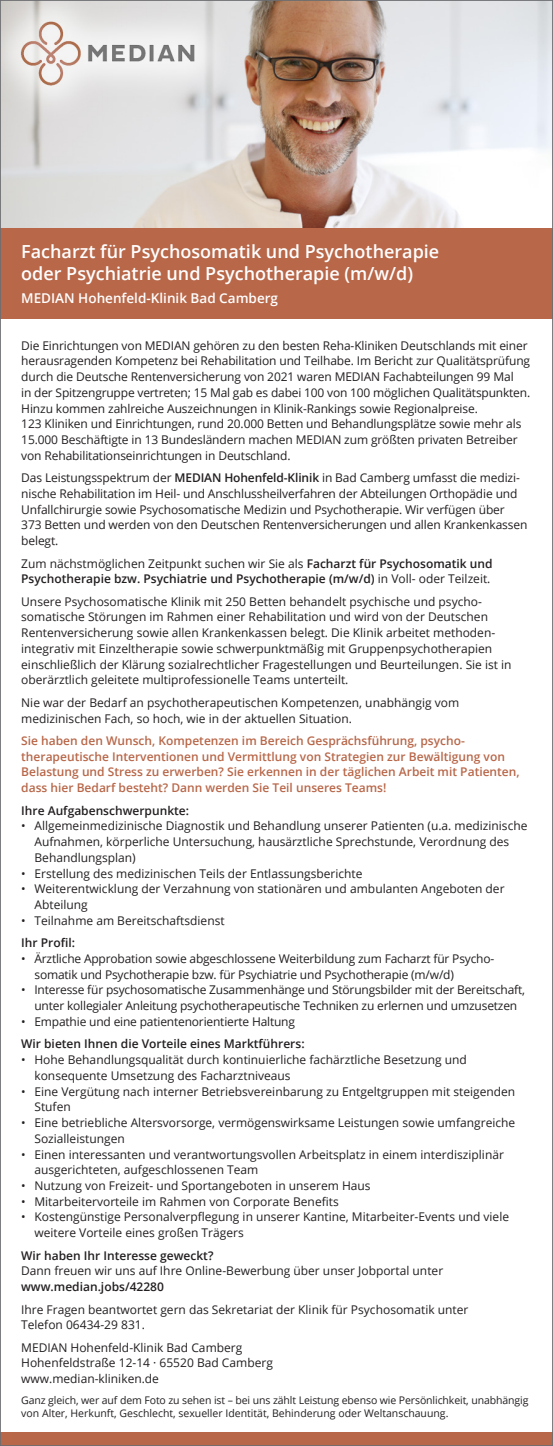
<style>
.page{position:relative;width:553px;height:1446px;background:#fff}
.page>*{position:absolute;margin:0;border:0;box-sizing:border-box;transform-origin:0 0}
.t1{font:600 18px/22.6px "Open Sans";color:#fff}
.t2{font:600 13.5px "Open Sans";color:#fff}
.t3{font:12px/15.8px "Open Sans";color:#231f20}
.t4{font:600 12px/15.8px "Open Sans";color:#231f20}
.t5{font:600 12px/15.8px "Open Sans";color:#b86749}
.t6{font:10.5px/12.6px "Open Sans";letter-spacing:-.01em;color:#231f20}
.s1{font-weight:600}
.s2{font-weight:400}
</style>
<div class="page">
<img style="left:2px;top:2px;width:549px;height:226px">
<div style="left:0;top:1432px;width:553px;height:13px;background:#b86749"></div>
<div style="left:0;top:228px;width:552px;height:91px;background:#b86749"></div>
<h1 class="t1" style="left:21px;top:240px;width:419px">Facharzt für Psychosomatik und Psychotherapie oder Psychiatrie und Psychotherapie (m/w/d)</h1>
<p class="t2" style="left:21px;top:289px;width:258px">MEDIAN Hohenfeld-Klinik Bad Camberg</p>
<p class="t3" style="left:21px;top:337px;width:510px">Die Einrichtungen von MEDIAN gehören zu den besten Reha-Kliniken Deutschlands mit einer herausragenden Kompetenz bei Rehabilitation und Teilhabe. Im Bericht zur Qualitätsprüfung durch die Deutsche Rentenversicherung von 2021 waren MEDIAN Fachabteilungen 99 Mal<br>in der Spitzengruppe vertreten; 15 Mal gab es dabei 100 von 100 möglichen Qualitätspunkten.<br>Hinzu kommen zahlreiche Auszeichnungen in Klinik-Rankings sowie Regionalpreise.<br>123 Kliniken und Einrichtungen, rund 20.000 Betten und Behandlungsplätze sowie mehr als 15.000 Beschäftigte in 13 Bundesländern machen MEDIAN zum größten privaten Betreiber von Rehabilitationseinrichtungen in Deutschland.</p>
<p class="t3" style="left:21px;top:469px;width:508px">Das Leistungsspektrum der <span class="s1">MEDIAN Hohenfeld-Klinik</span> in Bad Camberg umfasst die medizi&shy;nische Rehabilitation im Heil- und Anschlussheilverfahren der Abteilungen Orthopädie und Unfallchirurgie sowie Psychosomatische Medizin und Psychotherapie. Wir verfügen über 373 Betten und werden von den Deutschen Rentenversicherungen und allen Krankenkassen belegt.</p>
<p class="t4" style="left:21px;top:555px;width:473px"><span class="s2">Zum nächstmöglichen Zeitpunkt suchen wir Sie als</span> Facharzt für Psychosomatik und<br>Psychotherapie bzw. Psychiatrie und Psychotherapie (m/w/d) <span class="s2">in Voll- oder Teilzeit.</span></p>
<p class="t3" style="left:21px;top:593px;width:492px">Unsere Psychosomatische Klinik mit 250 Betten behandelt psychische und psycho&shy;somatische Störungen im Rahmen einer Rehabilitation und wird von der Deutschen Rentenversicherung sowie allen Krankenkassen belegt. Die Klinik arbeitet methoden&shy;integrativ mit Einzeltherapie sowie schwerpunktmäßig mit Gruppenpsychotherapien einschließlich der Klärung sozialrechtlicher Fragestellungen und Beurteilungen. Sie ist in oberärztlich geleitete multiprofessionelle Teams unterteilt.</p>
<p class="t3" style="left:21px;top:694px;width:439px">Nie war der Bedarf an psychotherapeutischen Kompetenzen, unabhängig vom medizinischen Fach, so hoch, wie in der aktuellen Situation.</p>
<p class="t5" style="left:21px;top:732px;width:500px">Sie haben den Wunsch, Kompetenzen im Bereich Gesprächsführung, psycho&shy;therapeutische Interventionen und Vermittlung von Strategien zur Bewältigung von Belastung und Stress zu erwerben? Sie erkennen in der täglichen Arbeit mit Patienten, dass hier Bedarf besteht? Dann werden Sie Teil unseres Teams!</p>
<p class="t4" style="left:21px;top:802px;width:169px">Ihre Aufgabenschwerpunkte:</p>
<p class="t3" style="left:34px;top:818px;width:494px;text-indent:-13px">• Allgemeinmedizinische Diagnostik und Behandlung unserer Patienten (u.a. medizinische<br>Aufnahmen, körperliche Untersuchung, hausärztliche Sprechstunde, Verordnung des<br>Behandlungsplan)</p>
<p class="t3" style="left:21px;top:865px;width:343px">• Erstellung des medizinischen Teils der Entlassungsberichte</p>
<p class="t3" style="left:34px;top:881px;width:471px;text-indent:-13px">• Weiterentwicklung der Verzahnung von stationären und ambulanten Angeboten der<br>Abteilung</p>
<p class="t3" style="left:21px;top:912px;width:205px">• Teilnahme am Bereitschaftsdienst</p>
<p class="t4" style="left:21px;top:934px;width:55px">Ihr Profil:</p>
<p class="t3" style="left:34px;top:950px;width:460px;text-indent:-13px">• Ärztliche Approbation sowie abgeschlossene Weiterbildung zum Facharzt für Psycho&shy;somatik und Psychotherapie bzw. für Psychiatrie und Psychotherapie (m/w/d)</p>
<p class="t3" style="left:21px;top:982px;width:505px;text-align:center">• Interesse für psychosomatische Zusammenhänge und Störungsbilder mit der Bereitschaft, unter kollegialer Anleitung psychotherapeutische Techniken zu erlernen und umzusetzen</p>
<p class="t3" style="left:21px;top:1013px;width:275px">• Empathie und eine patientenorientierte Haltung</p>
<p class="t4" style="left:21px;top:1036px;width:285px">Wir bieten Ihnen die Vorteile eines Marktführers:</p>
<p class="t3" style="left:34px;top:1051px;width:434px;text-indent:-13px">• Hohe Behandlungsqualität durch kontinuierliche fachärztliche Besetzung und konsequente Umsetzung des Facharztniveaus</p>
<p class="t3" style="left:34px;top:1083px;width:482px;text-indent:-13px">• Eine Vergütung nach interner Betriebsvereinbarung zu Entgeltgruppen mit steigenden<br>Stufen</p>
<p class="t3" style="left:34px;top:1114px;width:482px;text-indent:-13px">• Eine betriebliche Altersvorsorge, vermögenswirksame Leistungen sowie umfangreiche<br>Sozialleistungen</p>
<p class="t3" style="left:34px;top:1146px;width:471px;text-indent:-13px">• Einen interessanten und verantwortungsvollen Arbeitsplatz in einem interdisziplinär ausgerichteten, aufgeschlossenen Team</p>
<p class="t3" style="left:21px;top:1177px;width:351px">• Nutzung von Freizeit- und Sportangeboten in unserem Haus</p>
<p class="t3" style="left:21px;top:1193px;width:319px">• Mitarbeitervorteile im Rahmen von Corporate Benefits</p>
<p class="t3" style="left:34px;top:1209px;width:476px;text-indent:-13px">• Kostengünstige Personalverpflegung in unserer Kantine, Mitarbeiter-Events und viele weitere Vorteile eines großen Trägers</p>
<p class="t4" style="left:21px;top:1247px;width:194px">Wir haben Ihr Interesse geweckt?</p>
<p class="t3" style="left:21px;top:1263px;width:423px">Dann freuen wir uns auf Ihre Online-Bewerbung über unser Jobportal unter</p>
<p class="t4" style="left:21px;top:1278px;width:144px">www.median.jobs/42280</p>
<p class="t3" style="left:21px;top:1301px;width:449px">Ihre Fragen beantwortet gern das Sekretariat der Klinik für Psychosomatik unter<br>Telefon 06434-29 831.</p>
<p class="t3" style="left:21px;top:1339px;width:253px">MEDIAN Hohenfeld-Klinik Bad Camberg<br>Hohenfeldstraße 12-14 · 65520 Bad Camberg www.median-kliniken.de</p>
<p class="t6" style="left:21px;top:1394px;width:509px">Ganz gleich, wer auf dem Foto zu sehen ist – bei uns zählt Leistung ebenso wie Persönlichkeit, unabhängig von Alter, Herkunft, Geschlecht, sexueller Identität, Behinderung oder Weltanschauung.</p>
</div>
